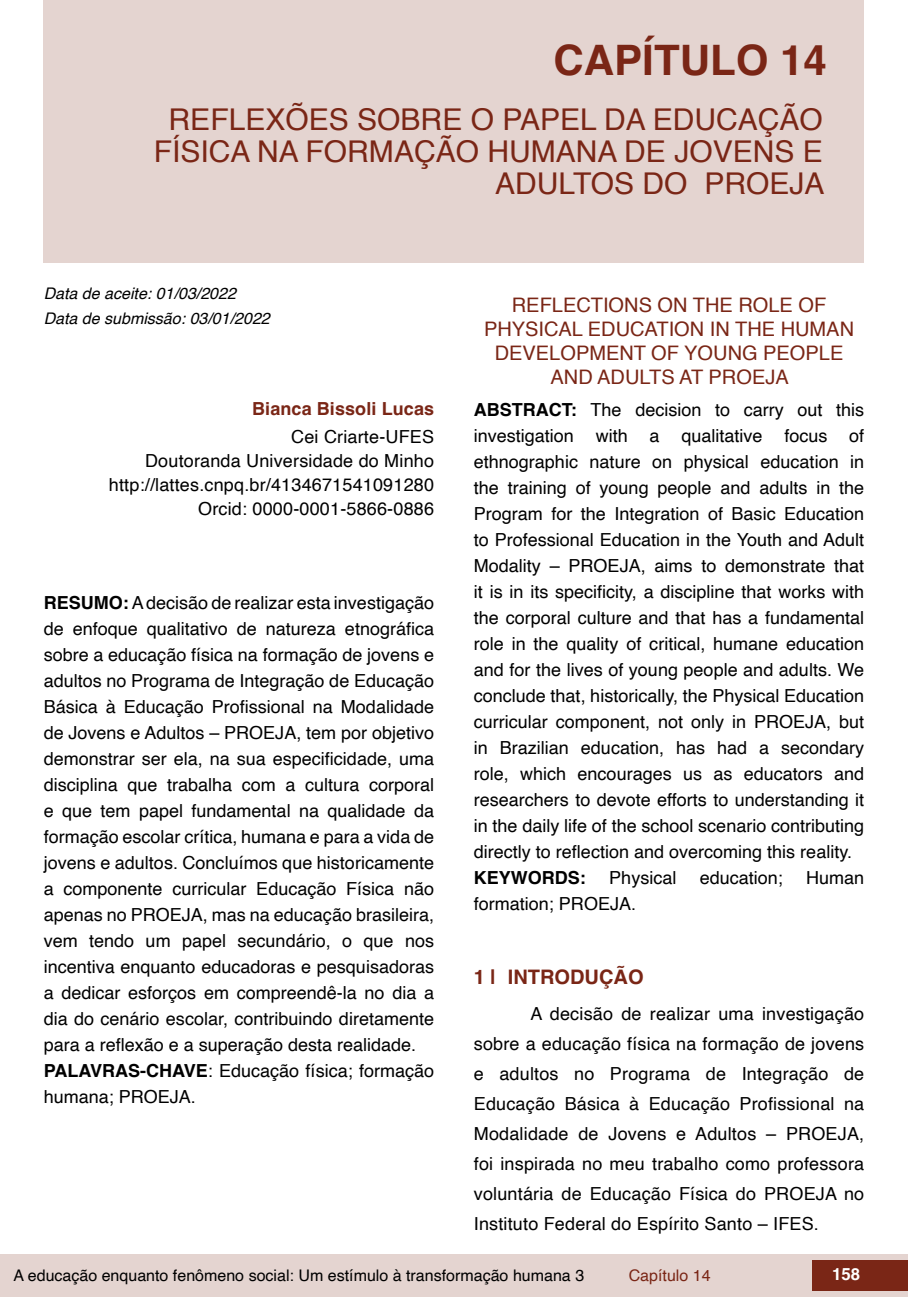
<style>
.page{position:relative;width:908px;height:1304px;background:#fff}
.page>*{position:absolute;margin:0;border:0;box-sizing:border-box;transform-origin:0 0}
.t1{font:700 42px "Helvetica";color:#7a2616}
.t2{font:30px/32px "Helvetica";color:#7a2616;text-align:right}
.t3{font:20px/24px "Helvetica";color:#7a2616;text-align:center}
.t4{font:700 20px "Helvetica";color:#7a2616}
.t5{font:18px/26px "Helvetica";color:#000;text-align:justify}
.t6{font:700 18px "Helvetica";letter-spacing:.005em;color:#7a2616}
.t7{font:700 18px "Helvetica";color:#000}
.t8{font:700 16.8px "Helvetica";color:#fff}
.t9{font:16px "Helvetica";color:#000}
.t10{font:italic 16px "Helvetica";color:#000}
.t11{font:16px "Helvetica";color:#7a2616}
.s1{font-weight:700}
</style>
<div class="page">
<div style="left:0;top:1254px;width:906px;height:43px;background:#e4d4d0"></div>
<div style="left:812px;top:1261px;width:95px;height:30px;background:#7a2616"></div>
<div style="left:44px;top:0;width:819px;height:263px;background:#e4d4d0"></div>
<h1 class="t1" style="left:553px;top:35px;width:275px">CAPÍTULO 14</h1>
<h2 class="t2" style="left:154px;top:104px;width:672px">REFLEXÕES SOBRE O PAPEL DA EDUCAÇÃO<br>FÍSICA NA FORMAÇÃO HUMANA DE JOVENS E<br>ADULTOS DO PROEJA</h2>
<p class="t10" style="left:44px;top:280px;width:194px">Data de aceite: 01/03/2022</p>
<p class="t10" style="left:44px;top:306px;width:227px">Data de submissão: 03/01/2022</p>
<p class="t6" style="left:252px;top:398px;width:183px">Bianca Bissoli Lucas</p>
<p class="t5" style="left:109px;top:425px;width:326px;line-height:24px;text-align:right">Cei Criarte-UFES<br>Doutoranda Universidade do Minho http://lattes.cnpq.br/4134671541091280<br>Orcid: 0000-0001-5866-0886</p>
<p class="t5" style="left:44px;top:590px;width:392px;text-align:left"><span class="s1">RESUMO:</span> A decisão de realizar esta investigação de enfoque qualitativo de natureza etnográfica sobre a educação física na formação de jovens e adultos no Programa de Integração de Educação Básica à Educação Profissional na Modalidade de Jovens e Adultos – PROEJA, tem por objetivo demonstrar ser ela, na sua especificidade, uma disciplina que trabalha com a cultura corporal e que tem papel fundamental na qualidade da formação escolar crítica, humana e para a vida de jovens e adultos. Concluímos que historicamente a componente curricular Educação Física não apenas no PROEJA, mas na educação brasileira, vem tendo um papel secundário, o que nos incentiva enquanto educadoras e pesquisadoras a dedicar esforços em compreendê-la no dia a dia do cenário escolar, contribuindo diretamente para a reflexão e a superação desta realidade.<br><span class="s1">PALAVRAS-CHAVE</span>: Educação física; formação humana; PROEJA.</p>
<p class="t3" style="left:484px;top:294px;width:371px">REFLECTIONS ON THE ROLE OF<br>PHYSICAL EDUCATION IN THE HUMAN<br>DEVELOPMENT OF YOUNG PEOPLE<br>AND ADULTS AT PROEJA</p>
<p class="t5" style="left:473px;top:397px;width:392px"><span class="s1">ABSTRACT:</span> The decision to carry out this investigation with a qualitative focus of ethnographic nature on physical education in the training of young people and adults in the Program for the Integration of Basic Education to Professional Education in the Youth and Adult Modality – PROEJA, aims to demonstrate that it is in its specificity, a discipline that works with the corporal culture and that has a fundamental role in the quality of critical, humane education and for the lives of young people and adults. We conclude that, historically, the Physical Education curricular component, not only in PROEJA, but in Brazilian education, has had a secondary role, which encourages us as educators and researchers to devote efforts to understanding it in the daily life of the school scenario contributing directly to reflection and overcoming this reality.</p>
<p class="t7" style="left:473px;top:866px;width:113px">KEYWORDS:</p>
<p class="t5" style="left:609px;top:865px;width:69px">Physical</p>
<p class="t5" style="left:699px;top:865px;width:85px">education;</p>
<p class="t5" style="left:805px;top:865px;width:60px">Human</p>
<p class="t5" style="left:473px;top:891px;width:164px">formation; PROEJA.</p>
<p class="t4" style="left:473px;top:965px;width:171px">1 | INTRODUÇÃO</p>
<p class="t5" style="left:473px;top:999px;width:392px;line-height:30px;text-indent:57px">A decisão de realizar uma investigação sobre a educação física na formação de jovens e adultos no Programa de Integração de Educação Básica à Educação Profissional na Modalidade de Jovens e Adultos – PROEJA, foi inspirada no meu trabalho como professora voluntária de Educação Física do PROEJA no Instituto Federal do Espírito Santo – IFES.</p>
<p class="t9" style="left:14px;top:1263px;width:572px">A educação enquanto fenômeno social: Um estímulo à transformação humana 3</p>
<p class="t11" style="left:628px;top:1263px;width:83px">Capítulo 14</p>
<p class="t8" style="left:831px;top:1264px;width:30px">158</p>
</div>
